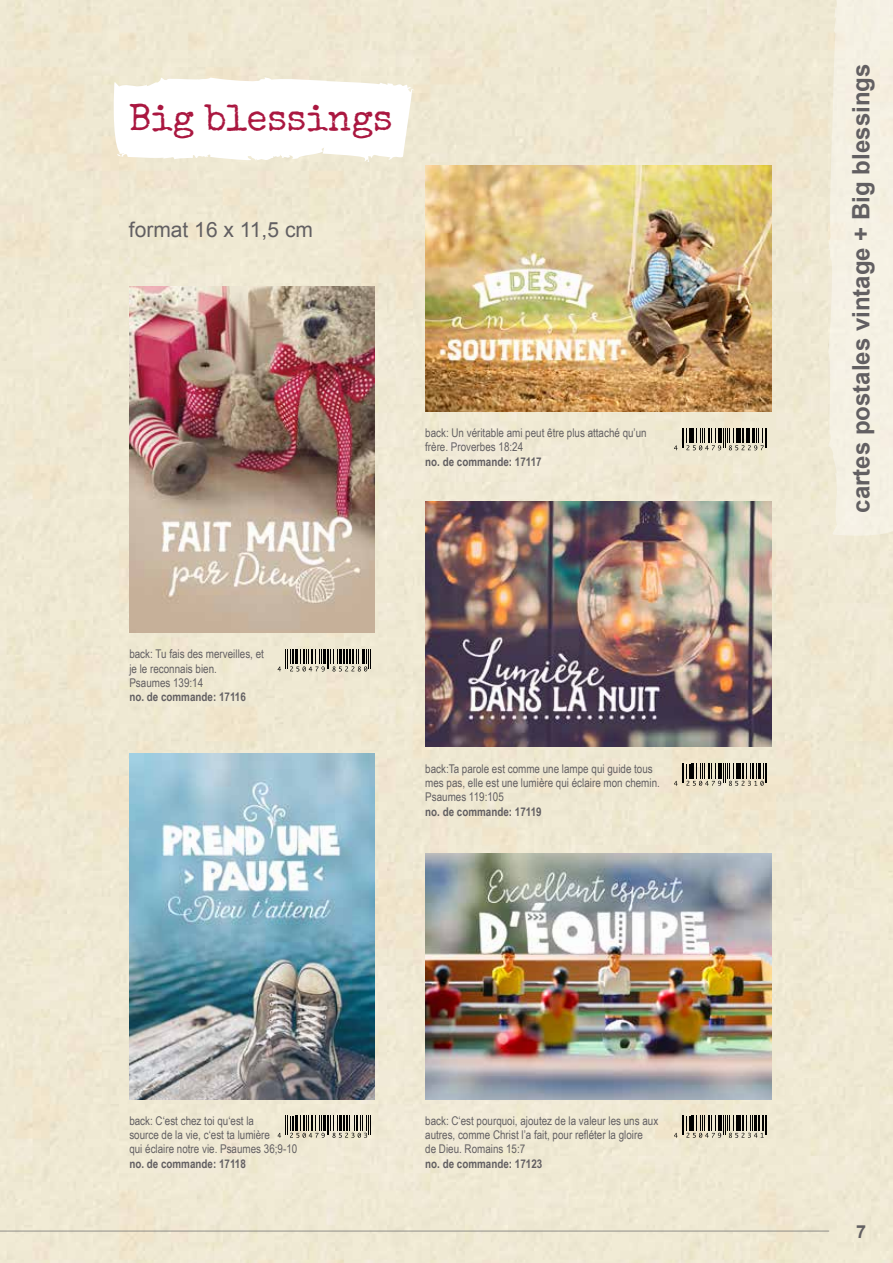
<style>
.page{position:relative;width:893px;height:1263px;background:#efe9d3}
.page>*{position:absolute;margin:0;border:0;box-sizing:border-box;transform-origin:0 0}
.t1{font:37.5px "Special Elite";color:#aa1740}
.t2{font:700 24px "Arial";color:#625f62}
.t3{font:21px "Arial";color:#625f62}
.t4{font:700 18px "Arial";color:#625f62}
.t5{font:12px/14.4px "Arial Narrow";color:#625f62}
.t6{font:700 12px "Arial Narrow";color:#625f62}
</style>
<div class="page">
<hr style="left:0;top:1230px;width:829px;height:2px;background:#6f6f6f">
<div style="left:828px;top:0;width:65px;height:536px;background:#f5f1e3"></div>
<img style="left:129px;top:286px;width:246px;height:346px">
<img style="left:129px;top:754px;width:246px;height:346px">
<img style="left:425px;top:166px;width:346px;height:245px">
<img style="left:425px;top:501px;width:346px;height:246px">
<img style="left:425px;top:853px;width:346px;height:246px">
<svg style="left:276px;top:649px;width:99px;height:24px"></svg>
<svg style="left:278px;top:649px;width:93px;height:22px;background:#938f82"></svg>
<div style="left:276px;top:1116px;width:99px;height:23px;background:#f1ebd5"></div>
<svg style="left:278px;top:1116px;width:93px;height:22px"></svg>
<svg style="left:672px;top:428px;width:99px;height:24px"></svg>
<svg style="left:674px;top:428px;width:93px;height:22px;background:#959183"></svg>
<div style="left:672px;top:764px;width:99px;height:24px;background:#f0e7cd"></div>
<svg style="left:674px;top:764px;width:93px;height:22px"></svg>
<div style="left:672px;top:1116px;width:99px;height:23px;background:#eee7d1"></div>
<svg style="left:674px;top:1116px;width:93px;height:22px"></svg>
<svg style="left:114px;top:77px;width:300px;height:85px"></svg>
<h1 class="t1" style="left:129px;top:104px;width:266px">Big blessings</h1>
<h3 class="t3" style="left:129px;top:218px;width:186px">format 16 x 11,5 cm</h3>
<p class="t5" style="left:129px;top:647px;width:136px">back: Tu fais des merveilles, et je le reconnais bien.<br>Psaumes 139:14</p>
<p class="t6" style="left:129px;top:690px;width:118px">no. de commande: 17116</p>
<p class="t5" style="left:425px;top:425px;width:223px">back: Un véritable ami peut être plus attaché qu’un frère. Proverbes 18:24</p>
<p class="t6" style="left:425px;top:455px;width:118px">no. de commande: 17117</p>
<p class="t5" style="left:425px;top:761px;width:236px">back:Ta parole est comme une lampe qui guide tous mes pas, elle est une lumière qui éclaire mon chemin.<br>Psaumes 119:105</p>
<p class="t6" style="left:425px;top:804px;width:118px">no. de commande: 17119</p>
<p class="t5" style="left:129px;top:1113px;width:169px">back: C‘est chez toi qu‘est la<br>source de la vie, c‘est ta lumière<br>qui éclaire notre vie. Psaumes 36;9-10</p>
<p class="t6" style="left:129px;top:1156px;width:118px">no. de commande: 17118</p>
<p class="t5" style="left:425px;top:1113px;width:235px">back: C‘est pourquoi, ajoutez de la valeur les uns aux autres, comme Christ l’a fait, pour refléter la gloire<br>de Dieu. Romains 15:7</p>
<p class="t6" style="left:425px;top:1156px;width:119px">no. de commande: 17123</p>
<h2 class="t2" style="left:848px;top:513px;width:450px;rotate:-90deg">cartes postales vintage + Big blessings</h2>
<h3 class="t4" style="left:856px;top:1221px;width:12px">7</h3>
</div>
